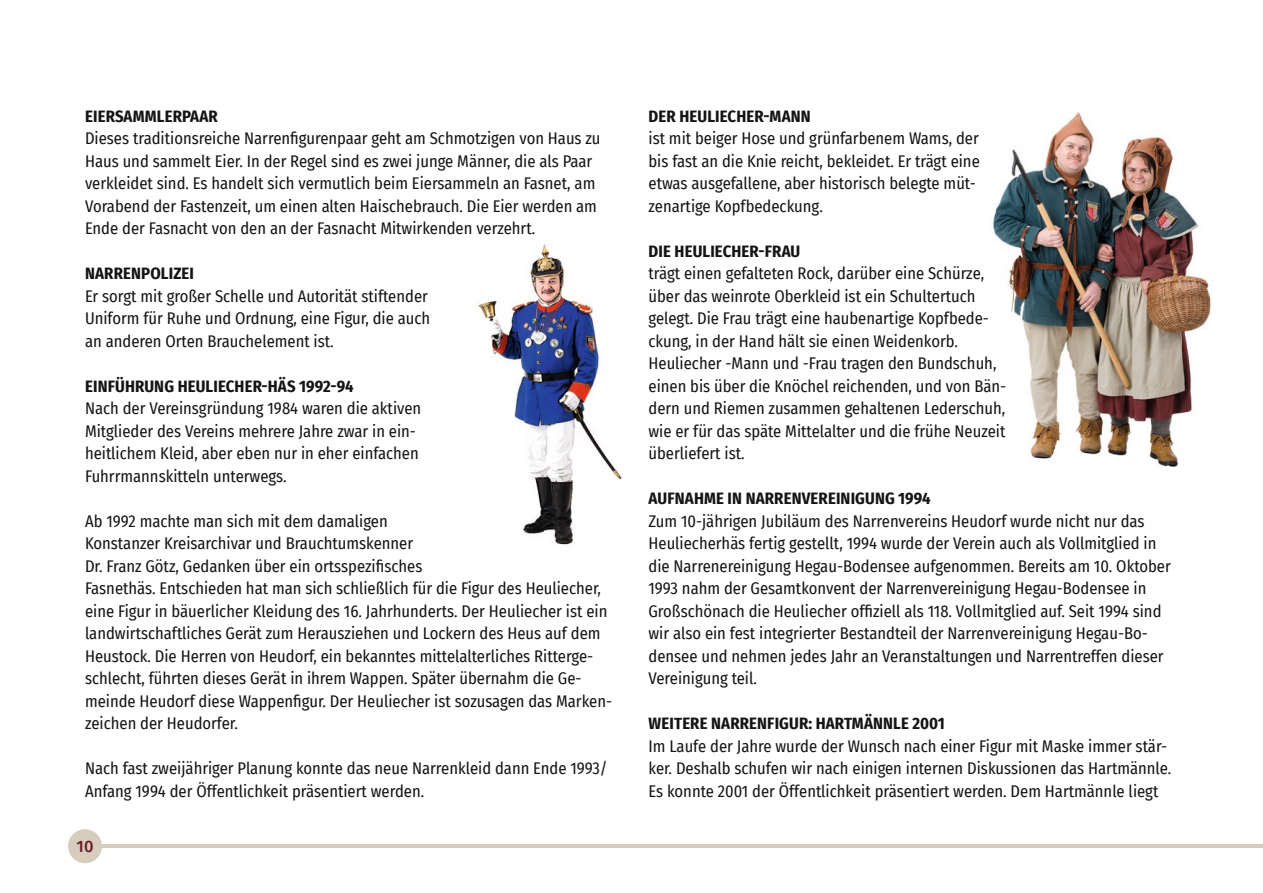
<style>
.page{position:relative;width:1263px;height:893px;background:#fff}
.page>*{position:absolute;margin:0;border:0;box-sizing:border-box;transform-origin:0 0}
.t1{font:16.5px/22.5px "Fira Sans Condensed";color:#131413}
.t2{font:700 16.5px "Fira Sans Condensed";letter-spacing:.01em;color:#131413}
.t3{font:500 16.5px "Fira Sans";color:#6b1c25}
</style>
<div class="page">
<hr style="left:85px;top:845px;width:1178px;height:3px;background:#d7cdbf">
<div style="left:68px;top:829px;width:34px;height:34px;background:#d7cdbf;border-radius:50%"></div>
<img style="left:478px;top:244px;width:144px;height:301px">
<img style="left:993px;top:113px;width:218px;height:354px">
<p class="t2" style="left:85px;top:102px;width:134px">EIERSAMMLERPAAR</p>
<p class="t1" style="left:85px;top:127px;width:517px">Dieses traditionsreiche Narrenfigurenpaar geht am Schmotzigen von Haus zu Haus und sammelt Eier. In der Regel sind es zwei junge Männer, die als Paar verkleidet sind. Es handelt sich vermutlich beim Eiersammeln an Fasnet, am Vorabend der Fastenzeit, um einen alten Haischebrauch. Die Eier werden am Ende der Fasnacht von den an der Fasnacht Mitwirkenden verzehrt.</p>
<p class="t2" style="left:85px;top:259px;width:110px">NARRENPOLIZEI</p>
<p class="t1" style="left:85px;top:284px;width:347px">Er sorgt mit großer Schelle und Autorität stiftender<br>Uniform für Ruhe und Ordnung, eine Figur, die auch an anderen Orten Brauchelement ist.</p>
<p class="t2" style="left:85px;top:372px;width:270px">EINFÜHRUNG HEULIECHER-HÄS 1992-94</p>
<p class="t1" style="left:85px;top:397px;width:338px">Nach der Vereinsgründung 1984 waren die aktiven Mitglieder des Vereins mehrere Jahre zwar in ein&shy;heitlichem Kleid, aber eben nur in eher einfachen Fuhrrmannskitteln unterwegs.</p>
<p class="t1" style="left:85px;top:509px;width:529px">Ab 1992 machte man sich mit dem damaligen<br>Konstanzer Kreisarchivar und Brauchtumskenner<br>Dr. Franz Götz, Gedanken über ein ortsspezifisches<br>Fasnethäs. Entschieden hat man sich schließlich für die Figur des Heuliecher, eine Figur in bäuerlicher Kleidung des 16. Jahrhunderts. Der Heuliecher ist ein landwirtschaftliches Gerät zum Herausziehen und Lockern des Heus auf dem Heustock. Die Herren von Heudorf, ein bekanntes mittelalterliches Ritterge&shy;schlecht, führten dieses Gerät in ihrem Wappen. Später übernahm die Ge&shy;meinde Heudorf diese Wappenfigur. Der Heuliecher ist sozusagen das Marken&shy;zeichen der Heudorfer.</p>
<p class="t1" style="left:85px;top:757px;width:524px">Nach fast zweijähriger Planung konnte das neue Narrenkleid dann Ende 1993/<br>Anfang 1994 der Öffentlichkeit präsentiert werden.</p>
<p class="t3" style="left:77px;top:833px;width:18px">10</p>
<p class="t2" style="left:649px;top:102px;width:164px">DER HEULIECHER-MANN</p>
<p class="t1" style="left:648px;top:127px;width:333px">ist mit beiger Hose und grünfarbenem Wams, der bis fast an die Knie reicht, bekleidet. Er trägt eine etwas ausgefallene, aber historisch belegte müt&shy;zenartige Kopfbedeckung.</p>
<p class="t2" style="left:649px;top:237px;width:153px">DIE HEULIECHER-FRAU</p>
<p class="t1" style="left:648px;top:262px;width:359px">trägt einen gefalteten Rock, darüber eine Schürze, über das weinrote Oberkleid ist ein Schultertuch gelegt. Die Frau trägt eine haubenartige Kopfbede&shy;ckung, in der Hand hält sie einen Weidenkorb.<br>Heuliecher -Mann und -Frau tragen den Bundschuh, einen bis über die Knöchel reichenden, und von Bän&shy;dern und Riemen zusammen gehaltenen Lederschuh, wie er für das späte Mittelalter und die frühe Neuzeit überliefert ist.</p>
<p class="t2" style="left:649px;top:485px;width:284px">AUFNAHME IN NARRENVEREINIGUNG 1994</p>
<p class="t1" style="left:648px;top:509px;width:524px">Zum 10-jährigen Jubiläum des Narrenvereins Heudorf wurde nicht nur das Heuliecherhäs fertig gestellt, 1994 wurde der Verein auch als Vollmitglied in die Narrenereinigung Hegau-Bodensee aufgenommen. Bereits am 10. Oktober 1993 nahm der Gesamtkonvent der Narrenvereinigung Hegau-Bodensee in Großschönach die Heuliecher offiziell als 118. Vollmitglied auf. Seit 1994 sind wir also ein fest integrierter Bestandteil der Narrenvereinigung Hegau-Bo&shy;densee und nehmen jedes Jahr an Veranstaltungen und Narrentreffen dieser Vereinigung teil.</p>
<p class="t2" style="left:649px;top:710px;width:298px">WEITERE NARRENFIGUR: HARTMÄNNLE 2001</p>
<p class="t1" style="left:648px;top:734px;width:524px">Im Laufe der Jahre wurde der Wunsch nach einer Figur mit Maske immer stär&shy;ker. Deshalb schufen wir nach einigen internen Diskussionen das Hartmännle.<br>Es konnte 2001 der Öffentlichkeit präsentiert werden. Dem Hartmännle liegt</p>
</div>
